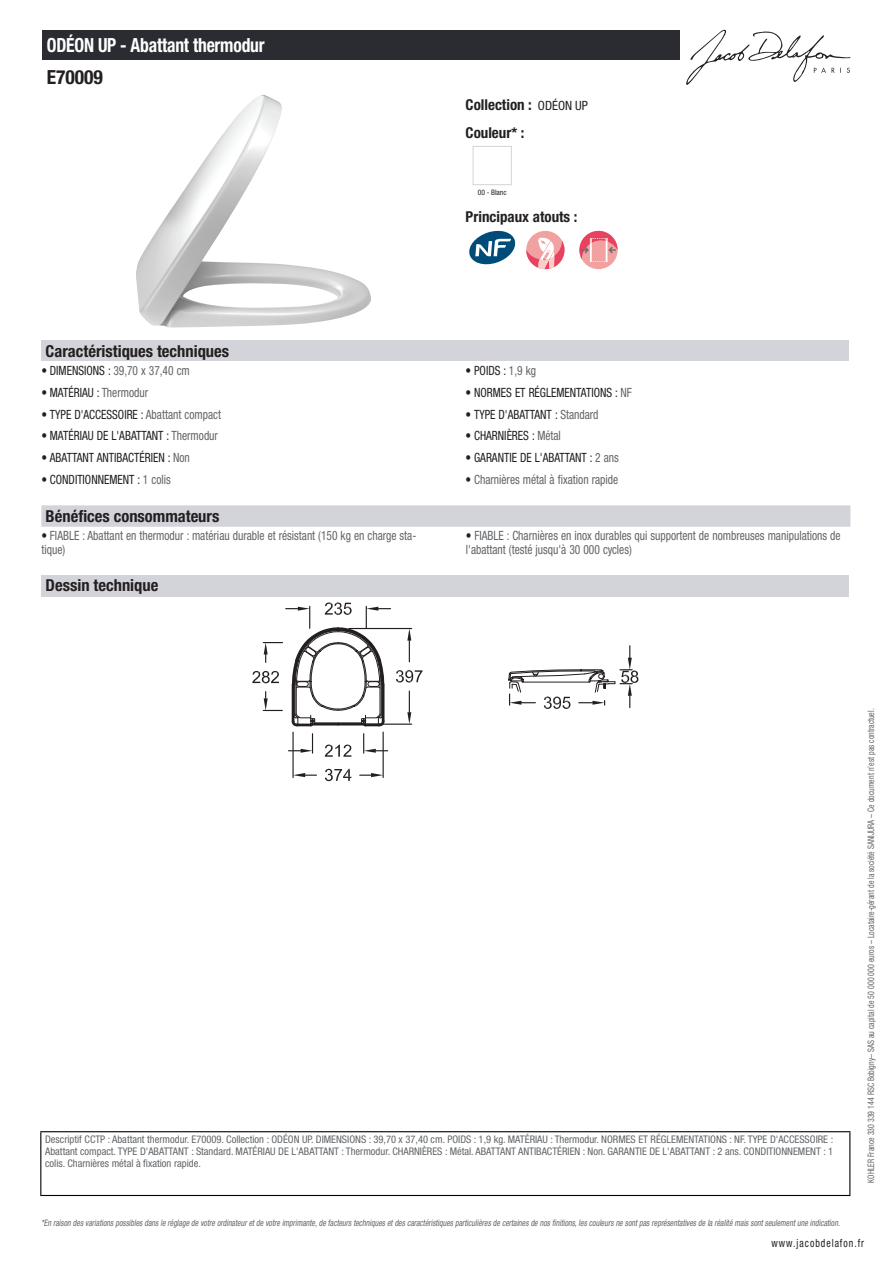
<style>
.page{position:relative;width:893px;height:1263px;background:#fff}
.page>*{position:absolute;margin:0;border:0;box-sizing:border-box;transform-origin:0 0}
.t1{font:700 condensed 19.5px "Helvetica Neue LT Std";letter-spacing:-.01em;color:#fff;scale:.9 1}
.t2{font:700 condensed 19.5px "Helvetica Neue LT Std";color:#231f20}
.t3{font:700 condensed 16.5px "Helvetica Neue LT Std";color:#231f20}
.t4{font:700 condensed 15px/27.8px "Helvetica Neue LT Std";color:#231f20}
.t5{font:condensed 12.75px/13.5px "Helvetica Neue LT Std";color:#626568;scale:.9 1}
.t6{font:condensed 12.75px "Helvetica Neue LT Std";color:#231f20;scale:.9 1}
.t7{font:condensed 11.25px "Helvetica Neue LT Std";letter-spacing:.1em;color:#231f20;scale:.87 1}
.t8{font:condensed 10.5px/12px "Helvetica Neue LT Std";color:#626568;text-align:justify}
.t9{font:italic condensed 9px "Helvetica Neue LT Std";color:#626568;scale:.87 1}
.t10{font:condensed 9px "Helvetica Neue LT Std";color:#626568;scale:.87 1}
.t11{font:condensed 7.5px "Helvetica Neue LT Std";color:#231f20}
.s1{font-weight:400;font-size:12.75px}
.s2{color:#231f20}
.s3{color:#626568}
</style>
<div class="page">
<svg style="left:686px;top:30px;width:164px;height:55px"></svg>
<img style="left:136px;top:95px;width:235px;height:232px">
<div style="left:473px;top:146px;width:39px;height:39px;border:1px solid #d3d4da"></div>
<svg style="left:469px;top:231px;width:46px;height:33px"></svg>
<div style="left:526px;top:231px;width:38px;height:38px;background:#f2a1a1;border-radius:50%"></div>
<svg style="left:526px;top:238px;width:38px;height:31px"></svg>
<div style="left:579px;top:231px;width:39px;height:38px;background:#f2a1a1;border-radius:50%"></div>
<svg style="left:579px;top:231px;width:39px;height:31px"></svg>
<div style="left:41px;top:340px;width:808px;height:21px;background:#d3d4da"></div>
<svg style="left:41px;top:505px;width:809px;height:22px;background:#d4d5db"></svg>
<div style="left:41px;top:575px;width:808px;height:21px;background:#d3d4da"></div>
<hr style="left:349px;top:628px;width:63px;height:1px;background:#231f20">
<hr style="left:349px;top:723px;width:63px;height:2px;background:#231f20">
<svg style="left:407px;top:629px;width:4px;height:33px"></svg>
<svg style="left:407px;top:691px;width:4px;height:33px"></svg>
<svg style="left:396px;top:670px;width:26px;height:12px"></svg>
<svg style="left:252px;top:602px;width:138px;height:155px"></svg>
<hr style="left:292px;top:732px;width:2px;height:45px;background:#231f20">
<hr style="left:383px;top:732px;width:1px;height:45px;background:#231f20">
<svg style="left:293px;top:773px;width:23px;height:4px"></svg>
<svg style="left:360px;top:773px;width:23px;height:4px"></svg>
<svg style="left:325px;top:769px;width:26px;height:12px"></svg>
<svg style="left:508px;top:646px;width:130px;height:63px"></svg>
<div style="left:43px;top:30px;width:637px;height:30px;background:#2a2c32"></div>
<hr style="left:40px;top:1131px;width:810px;height:1px;background:#040503">
<hr style="left:40px;top:1132px;width:1px;height:63px;background:#040503">
<hr style="left:849px;top:1132px;width:1px;height:63px;background:#040503">
<hr style="left:40px;top:1195px;width:810px;height:1px;background:#040503">
<h1 class="t1" style="left:47px;top:33px;width:244px">ODÉON UP - Abattant thermodur</h1>
<h1 class="t2" style="left:47px;top:65px;width:58px">E70009</h1>
<h3 class="t4" style="left:466px;top:90px;width:124px">Collection : <span class="s1">ODÉON UP<br></span>Couleur* :</h3>
<p class="t11" style="left:478px;top:188px;width:30px">00 - Blanc</p>
<h3 class="t4" style="left:466px;top:203px;width:113px">Principaux atouts :</h3>
<h2 class="t3" style="left:46px;top:341px;width:185px">Caractéristiques techniques</h2>
<p class="t5" style="left:41px;top:363px;width:166px"><span class="s2">• DIMENSIONS :</span> 39,70 x 37,40 cm</p>
<p class="t6" style="left:466px;top:363px;width:80px">• POIDS : <span class="s3">1,9 kg</span></p>
<p class="t6" style="left:41px;top:385px;width:120px">• MATÉRIAU : <span class="s3">Thermodur</span></p>
<p class="t6" style="left:466px;top:385px;width:186px">• NORMES ET RÉGLEMENTATIONS : <span class="s3">NF</span></p>
<p class="t6" style="left:41px;top:407px;width:201px">• TYPE D'ACCESSOIRE : <span class="s3">Abattant compact</span></p>
<p class="t6" style="left:466px;top:407px;width:149px">• TYPE D'ABATTANT : <span class="s3">Standard</span></p>
<p class="t6" style="left:41px;top:428px;width:198px">• MATÉRIAU DE L'ABATTANT : <span class="s3">Thermodur</span></p>
<p class="t6" style="left:466px;top:428px;width:107px">• CHARNIÈRES : <span class="s3">Métal</span></p>
<p class="t6" style="left:41px;top:450px;width:167px">• ABATTANT ANTIBACTÉRIEN : <span class="s3">Non</span></p>
<p class="t6" style="left:466px;top:450px;width:172px">• GARANTIE DE L'ABATTANT : <span class="s3">2 ans</span></p>
<p class="t6" style="left:41px;top:472px;width:145px">• CONDITIONNEMENT : <span class="s3">1 colis</span></p>
<p class="t5" style="left:466px;top:473px;width:171px"><span class="s2">•</span> Charnières métal à fixation rapide</p>
<h2 class="t3" style="left:46px;top:506px;width:175px">Bénéfices consommateurs</h2>
<p class="t5" style="left:41px;top:529px;width:418px"><span class="s2">•</span> FIABLE : Abattant en thermodur : matériau durable et résistant (150 kg en charge sta&shy;tique)</p>
<p class="t5" style="left:466px;top:529px;width:418px"><span class="s2">•</span> FIABLE : Charnières en inox durables qui supportent de nombreuses manipulations de l'abattant (testé jusqu'à 30 000 cycles)</p>
<h2 class="t3" style="left:46px;top:575px;width:114px">Dessin technique</h2>
<p class="t8" style="left:45px;top:1134px;width:790px">Descriptif CCTP : Abattant thermodur. E70009. Collection : ODÉON UP. DIMENSIONS : 39,70 x 37,40 cm. POIDS : 1,9 kg. MATÉRIAU : Thermodur. NORMES ET RÉGLEMENTATIONS : NF. TYPE D'ACCESSOIRE :<br>Abattant compact. TYPE D'ABATTANT : Standard. MATÉRIAU DE L'ABATTANT : Thermodur. CHARNIÈRES : Métal. ABATTANT ANTIBACTÉRIEN : Non. GARANTIE DE L'ABATTANT : 2 ans. CONDITIONNEMENT : 1 colis. Charnières métal à fixation rapide.</p>
<p class="t10" style="left:866px;top:1183px;width:547px;rotate:-90deg">KOHLER France 330 339 144 RSC Bobigny– SAS au capital de 50 000 000 euros – Locataire-gérant de la société SANIJURA – Ce document n’est pas contractuel.</p>
<p class="t9" style="left:41px;top:1217px;width:922px">*En raison desvariationspossiblesdansle réglage de votre ordinateuretde votre imprimante,de facteurstechniquesetdescaractéristiquesparticulièresde certainesde nosfinitions,lescouleursne sontpasreprésentativesde la réalité maissontseulementune indication.</p>
<p class="t7" style="left:772px;top:1237px;width:108px">www.jacobdelafon.fr</p>
</div>
